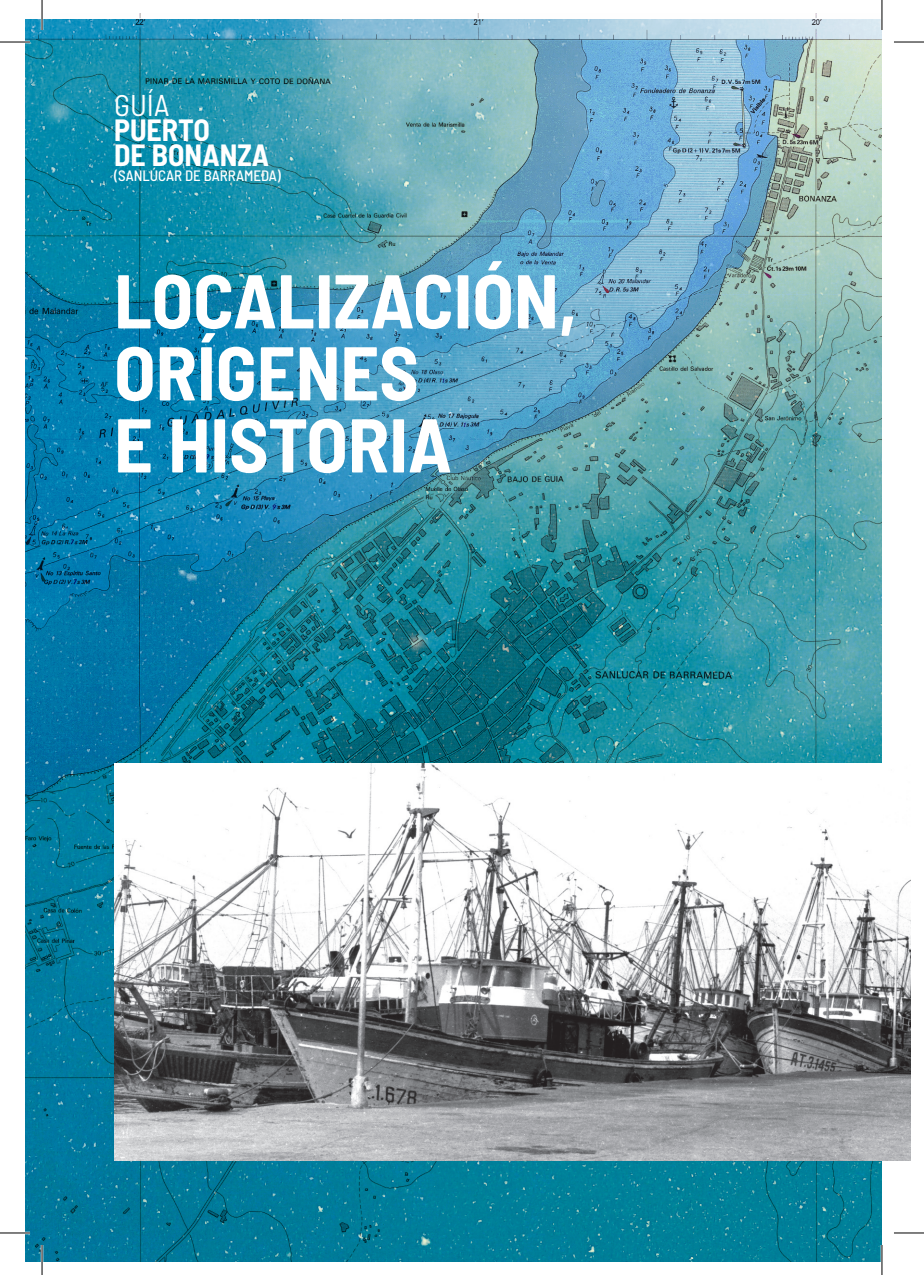
<style>
.page{position:relative;width:924px;height:1275px;background:#fff}
.page>*{position:absolute;margin:0;border:0;box-sizing:border-box;transform-origin:0 0}
.t1{font:700 semi-condensed 76px/72px "Barlow";color:#fff}
.t2{font:700 semi-condensed 30px "Barlow";color:#fff}
.t3{font:semi-condensed 30px "Barlow";color:#fff}
.t4{font:500 semi-condensed 15px "Barlow";color:#fff}
</style>
<div class="page">
<img style="left:25px;top:14px;width:856px;height:1247px">
<img style="left:114px;top:764px;width:795px;height:397px">
<hr style="left:0;top:41px;width:30px;height:2px;background:#fff">
<hr style="left:0;top:1231px;width:30px;height:3px;background:#fff">
<hr style="left:41px;top:0;width:2px;height:30px;background:#fff">
<hr style="left:41px;top:1245px;width:2px;height:30px;background:#fff">
<hr style="left:880px;top:0;width:2px;height:30px;background:#fff">
<hr style="left:880px;top:1245px;width:2px;height:30px;background:#fff">
<hr style="left:0;top:42px;width:30px;height:1px;background:#000">
<hr style="left:893px;top:42px;width:30px;height:1px;background:#000">
<hr style="left:0;top:1232px;width:30px;height:1px;background:#000">
<hr style="left:893px;top:1232px;width:30px;height:1px;background:#000">
<hr style="left:42px;top:0;width:1px;height:30px;background:#000">
<hr style="left:42px;top:1245px;width:1px;height:30px;background:#000">
<hr style="left:881px;top:0;width:1px;height:30px;background:#000">
<hr style="left:881px;top:1245px;width:1px;height:30px;background:#000">
<p class="t3" style="left:114px;top:84px;width:57px">GUÍA</p>
<p class="t2" style="left:114px;top:109px;width:97px">PUERTO</p>
<p class="t2" style="left:114px;top:134px;width:157px">DE BONANZA</p>
<p class="t4" style="left:114px;top:165px;width:168px">(SANLÚCAR DE BARRAMEDA)</p>
<p class="t1" style="left:114px;top:260px;width:464px">LOCALIZACIÓN,</p>
<p class="t1" style="left:114px;top:332px;width:339px">ORÍGENES<br>E HISTORIA</p>
</div>
